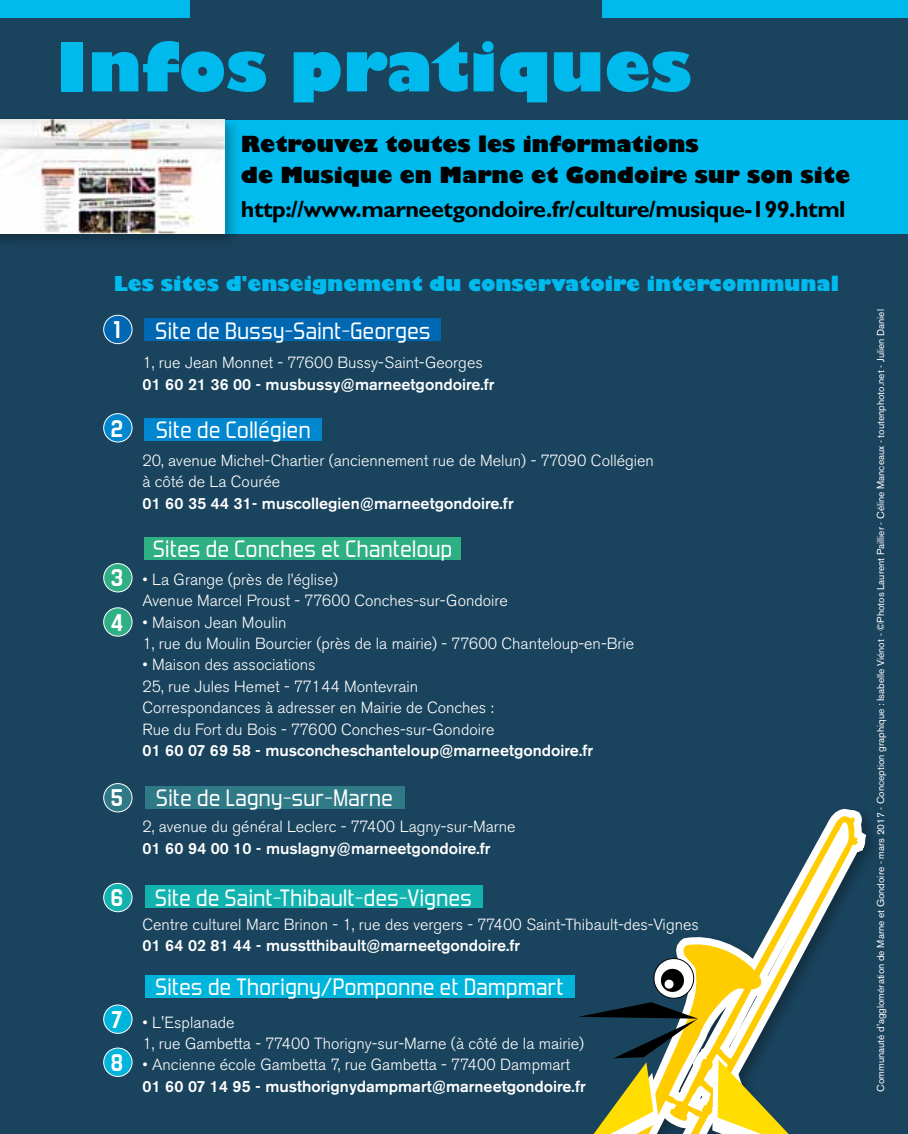
<style>
.page{position:relative;width:908px;height:1134px;background:#fff}
.page>*{position:absolute;margin:0;border:0;box-sizing:border-box;transform-origin:0 0}
.t1{font:800 66.6px "Gill Sans";color:#00baee}
.t2{font:700 24px/44.2px "Forgotten Futurist Rg";color:#fff}
.t3{font:23.6px "Forgotten Futurist Rg";letter-spacing:.02em;color:#fff}
.t4{font:700 23.4px "Gill Sans";letter-spacing:-.02em;color:#000}
.t5{font:800 21.6px/30.6px "Gill Sans";color:#000}
.t6{font:800 20px "Gill Sans";color:#00baee}
.t7{font:300 16px/21.4px "Akzidenz Grotesk BE";color:#fff}
.t8{font:500 16px "Akzidenz Grotesk BE";color:#fff}
.t9{font:10px "Akzidenz Grotesk BE";color:#fff}
</style>
<div class="page">
<div style="left:0;top:17px;width:907px;height:1117px;background:#1a435d"></div>
<div style="left:0;top:0;width:192px;height:17px;background:#00baee"></div>
<div style="left:601px;top:0;width:306px;height:17px;background:#00baee"></div>
<div style="left:190px;top:0;width:411px;height:17px;background:#1a435d"></div>
<div style="left:0;top:120px;width:907px;height:113px;background:#00baee"></div>
<div style="left:104px;top:315px;width:28px;height:29px;background:#0067b3;border-radius:50%"></div>
<div style="left:103px;top:315px;width:29px;height:29px;border:1px solid #fff;border-radius:50%"></div>
<div style="left:104px;top:414px;width:28px;height:28px;background:#0087cf;border-radius:50%"></div>
<div style="left:103px;top:413px;width:29px;height:29px;border:1px solid #fff;border-radius:50%"></div>
<div style="left:104px;top:564px;width:28px;height:28px;background:#2faf84;border-radius:50%"></div>
<div style="left:103px;top:563px;width:29px;height:29px;border:1px solid #fff;border-radius:50%"></div>
<div style="left:104px;top:608px;width:28px;height:28px;background:#2faf84;border-radius:50%"></div>
<div style="left:103px;top:607px;width:29px;height:29px;border:1px solid #fff;border-radius:50%"></div>
<div style="left:104px;top:783px;width:28px;height:29px;background:#307986;border-radius:50%"></div>
<div style="left:103px;top:783px;width:29px;height:29px;border:1px solid #fff;border-radius:50%"></div>
<div style="left:104px;top:883px;width:28px;height:29px;background:#12b3af;border-radius:50%"></div>
<div style="left:103px;top:883px;width:29px;height:29px;border:1px solid #fff;border-radius:50%"></div>
<div style="left:104px;top:1005px;width:28px;height:28px;background:#00b5db;border-radius:50%"></div>
<div style="left:103px;top:1005px;width:29px;height:28px;border:1px solid #fff;border-radius:50%"></div>
<div style="left:104px;top:1048px;width:28px;height:28px;background:#00b5db;border-radius:50%"></div>
<div style="left:103px;top:1048px;width:29px;height:29px;border:1px solid #fff;border-radius:50%"></div>
<div style="left:145px;top:786px;width:259px;height:23px;background:#307986"></div>
<div style="left:145px;top:975px;width:429px;height:23px;background:#00b5db"></div>
<div style="left:145px;top:319px;width:296px;height:22px;background:#0067b3"></div>
<div style="left:145px;top:418px;width:177px;height:23px;background:#0087cf"></div>
<div style="left:145px;top:886px;width:337px;height:22px;background:#12b3af"></div>
<div style="left:145px;top:537px;width:315px;height:23px;background:#2faf84"></div>
<div style="left:0;top:115px;width:241px;height:135px;background:#000;opacity:.3"></div>
<svg style="left:574px;top:813px;width:334px;height:321px"></svg>
<h1 class="t1" style="left:56px;top:25px;width:636px">Infos pratiques</h1>
<h3 class="t5" style="left:241px;top:131px;width:610px">Retrouvez toutes les informations<br>de Musique en Marne et Gondoire sur son site</h3>
<h3 class="t4" style="left:241px;top:195px;width:606px">http://www.marneetgondoire.fr/culture/musique-199.html</h3>
<p class="t6" style="left:114px;top:271px;width:726px">Les sites d'enseignement du conservatoire intercommunal</p>
<h2 class="t2" style="left:113px;top:307px;width:9px">1</h2>
<h3 class="t3" style="left:155px;top:316px;width:276px">Site de Bussy-Saint-Georges</h3>
<p class="t7" style="left:142px;top:352px;width:341px">1, rue Jean Monnet - 77600 Bussy-Saint-Georges</p>
<p class="t8" style="left:142px;top:374px;width:353px">01 60 21 36 00 - musbussy@marneetgondoire.fr</p>
<h2 class="t2" style="left:111px;top:406px;width:14px">2</h2>
<h3 class="t3" style="left:156px;top:415px;width:156px">Site de Collégien</h3>
<p class="t7" style="left:142px;top:450px;width:512px">20, avenue Michel-Chartier (anciennement rue de Melun) - 77090 Collégien à côté de La Courée</p>
<p class="t8" style="left:142px;top:493px;width:372px">01 60 35 44 31- muscollegien@marneetgondoire.fr</p>
<h3 class="t3" style="left:153px;top:535px;width:300px">Sites de Conches et Chanteloup</h3>
<h2 class="t2" style="left:111px;top:556px;width:14px">3<br>4</h2>
<p class="t7" style="left:142px;top:569px;width:367px">• La Grange (près de l’église)<br>Avenue Marcel Proust - 77600 Conches-sur-Gondoire</p>
<p class="t7" style="left:142px;top:612px;width:493px">• Maison Jean Moulin<br>1, rue du Moulin Bourcier (près de la mairie) - 77600 Chanteloup-en-Brie</p>
<p class="t7" style="left:142px;top:654px;width:353px">• Maison des associations<br>25, rue Jules Hemet - 77144 Montevrain Correspondances à adresser en Mairie de Conches :<br>Rue du Fort du Bois - 77600 Conches-sur-Gondoire</p>
<p class="t8" style="left:142px;top:741px;width:452px">01 60 07 69 58 - musconcheschanteloup@marneetgondoire.fr</p>
<h2 class="t2" style="left:111px;top:776px;width:14px">5</h2>
<h3 class="t3" style="left:156px;top:784px;width:238px">Site de Lagny-sur-Marne</h3>
<p class="t7" style="left:142px;top:816px;width:374px">2, avenue du général Leclerc - 77400 Lagny-sur-Marne</p>
<p class="t8" style="left:142px;top:838px;width:349px">01 60 94 00 10 - muslagny@marneetgondoire.fr</p>
<h2 class="t2" style="left:111px;top:875px;width:14px">6</h2>
<h3 class="t3" style="left:155px;top:883px;width:318px">Site de Saint-Thibault-des-Vignes</h3>
<p class="t7" style="left:142px;top:914px;width:557px">Centre culturel Marc Brinon - 1, rue des vergers - 77400 Saint-Thibault-des-Vignes</p>
<p class="t8" style="left:142px;top:936px;width:379px">01 64 02 81 44 - musstthibault@marneetgondoire.fr</p>
<h3 class="t3" style="left:155px;top:973px;width:409px">Sites de Thorigny/Pomponne et Dampmart</h3>
<h2 class="t2" style="left:111px;top:998px;width:14px;line-height:43px">7<br>8</h2>
<p class="t7" style="left:142px;top:1012px;width:443px">• L'Esplanade<br>1, rue Gambetta - 77400 Thorigny-sur-Marne (à côté de la mairie)</p>
<p class="t7" style="left:142px;top:1054px;width:429px">• Ancienne école Gambetta 7, rue Gambetta - 77400 Dampmart</p>
<p class="t8" style="left:142px;top:1076px;width:444px">01 60 07 14 95 - musthorignydampmart@marneetgondoire.fr</p>
<p class="t9" style="left:874px;top:1092px;width:784px;rotate:-90deg">Communauté d'agglomération de Marne et Gondoire - mars 2017 - Conception graphique : Isabelle Viénot - ©Photos Laurent Paillier - Céline Manceaux - toutenphoto.net - Julien Daniel</p>
</div>
